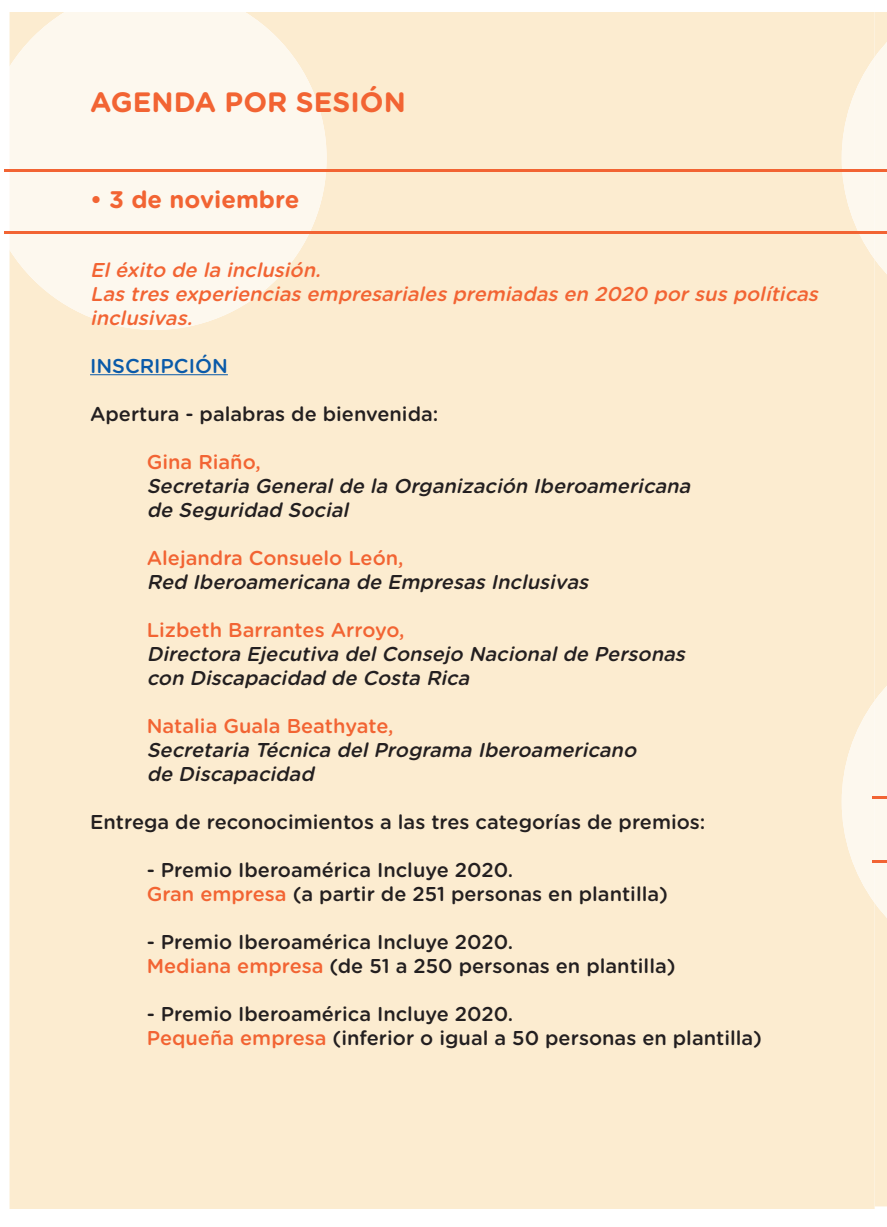
<style>
.page{position:relative;width:887px;height:1227px;background:#fff}
.page>*{position:absolute;margin:0;border:0;box-sizing:border-box;transform-origin:0 0}
.t1{font:700 28px "Gotham Rounded";color:#f26433}
.t2{font:700 24px "Gotham Rounded";color:#f26433}
.t3{font:500 20px/24px "Gotham Rounded";color:#231f20}
.t4{font:italic 500 20px/24px "Gotham Rounded";color:#231f20}
.t5{font:italic 500 20px/24px "Gotham Rounded";color:#f26433}
.t6{font:500 20px "Gotham Rounded";color:#f26433}
.t7{font:500 20px "Gotham Rounded";color:#0a5aa9}
.s1{color:#f26433}
</style>
<div class="page">
<div style="left:10px;top:12px;width:864px;height:1197px;background:#fcecd0"></div>
<svg style="left:10px;top:12px;width:316px;height:318px;background:#fcf5e8"></svg>
<hr style="left:90px;top:374px;width:138px;height:1px;background:#0a5aa9">
<hr style="left:4px;top:169px;width:866px;height:2px;background:#f26433">
<hr style="left:4px;top:232px;width:866px;height:2px;background:#f26433">
<svg style="left:841px;top:12px;width:45px;height:1194px;background:#fceed6"></svg>
<h1 class="t1" style="left:90px;top:93px;width:317px">AGENDA POR SESIÓN</h1>
<p class="t2" style="left:90px;top:191px;width:211px">• 3 de noviembre</p>
<p class="t5" style="left:90px;top:259px;width:732px">El éxito de la inclusión.<br>Las tres experiencias empresariales premiadas en 2020 por sus políticas inclusivas.</p>
<p class="t7" style="left:90px;top:358px;width:139px">INSCRIPCIÓN</p>
<p class="t3" style="left:90px;top:403px;width:350px">Apertura - palabras de bienvenida:</p>
<p class="t6" style="left:147px;top:454px;width:115px">Gina Riaño,</p>
<p class="t4" style="left:147px;top:475px;width:548px">Secretaria General de la Organización Iberoamericana de Seguridad Social</p>
<p class="t6" style="left:147px;top:550px;width:258px">Alejandra Consuelo León,</p>
<p class="t4" style="left:147px;top:571px;width:446px">Red Iberoamericana de Empresas Inclusivas</p>
<p class="t6" style="left:147px;top:622px;width:259px">Lizbeth Barrantes Arroyo,</p>
<p class="t4" style="left:147px;top:643px;width:543px">Directora Ejecutiva del Consejo Nacional de Personas con Discapacidad de Costa Rica</p>
<p class="t6" style="left:147px;top:718px;width:248px">Natalia Guala Beathyate,</p>
<p class="t4" style="left:147px;top:739px;width:494px">Secretaria Técnica del Programa Iberoamericano de Discapacidad</p>
<p class="t3" style="left:90px;top:811px;width:617px">Entrega de reconocimientos a las tres categorías de premios:</p>
<p class="t3" style="left:147px;top:859px;width:522px">- Premio Iberoamérica Incluye 2020.<br><span class="s1">Gran empresa</span> (a partir de 251 personas en plantilla)</p>
<p class="t3" style="left:147px;top:931px;width:530px">- Premio Iberoamérica Incluye 2020.<br><span class="s1">Mediana empresa</span> (de 51 a 250 personas en plantilla)</p>
<p class="t3" style="left:147px;top:1003px;width:616px">- Premio Iberoamérica Incluye 2020.<br><span class="s1">Pequeña empresa</span> (inferior o igual a 50 personas en plantilla)</p>
</div>
